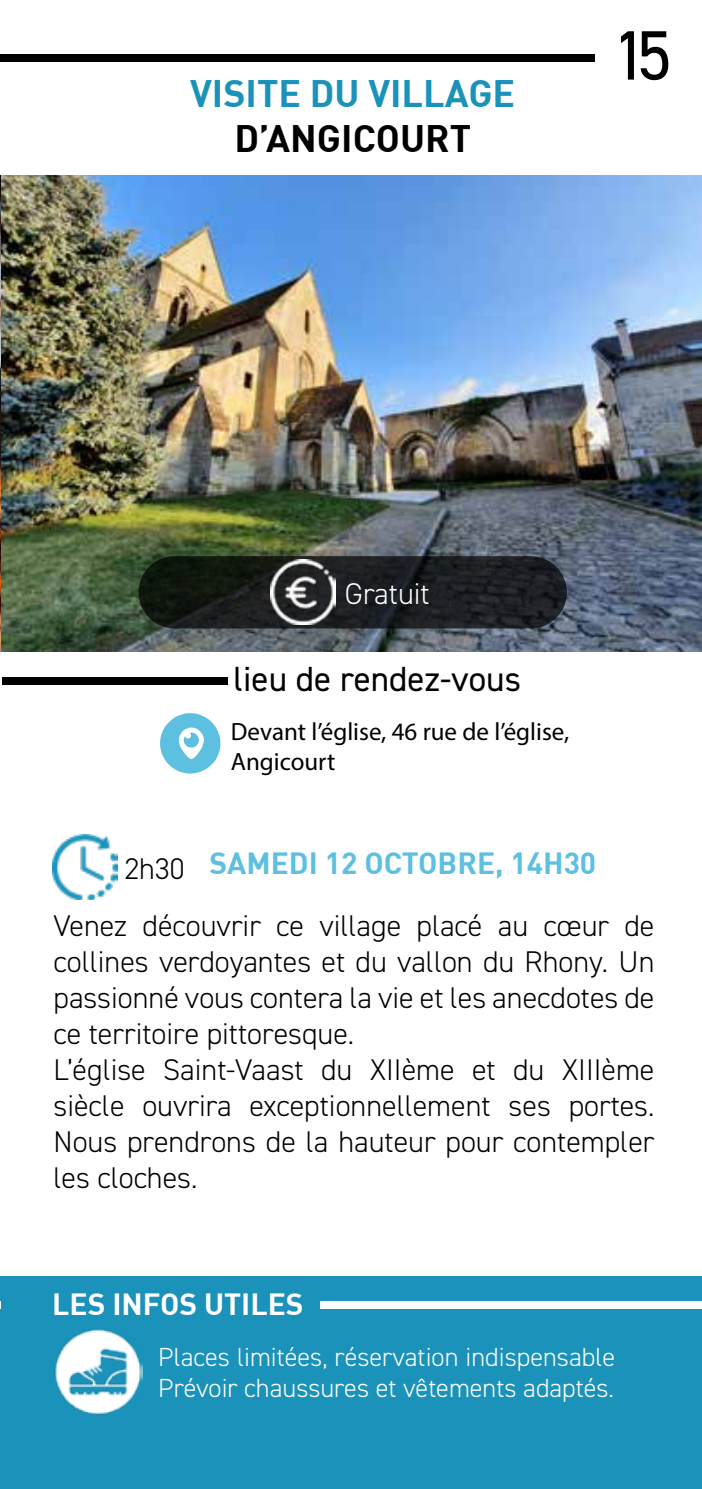
<style>
.page{position:relative;width:702px;height:1489px;background:#fff}
.page>*{position:absolute;margin:0;border:0;box-sizing:border-box;transform-origin:0 0}
.t1{font:70px "DIN2014";color:#000}
.t2{font:60px "Social Media Circled";color:#5ec0e0}
.t3{font:700 37.5px "DIN";color:#1b92b9}
.t4{font:700 37.5px "DIN";color:#000}
.t5{font:35px "DIN2014";color:#000}
.t6{font:300 30px/36px "DIN2014";color:#000}
.t7{font:700 30px "DIN";color:#5ec0e0}
.t8{font:700 30px "DIN";color:#fff}
.t9{font:300 30px "DIN2014";color:#fff}
.t10{font:300 26.25px/31.5px "DIN2014";color:#fff}
.t11{font:25px/30px "Myriad Pro";color:#000}
.s1{font-family:"DIN2014";font-weight:300;color:#000}
</style>
<div class="page">
<div style="left:0;top:54px;width:595px;height:7px;background:#000"></div>
<hr style="left:0;top:1276px;width:2px;height:212px;background:#1b92b9">
<img style="left:0;top:175px;width:702px;height:476px">
<div style="left:2px;top:1276px;width:700px;height:212px;background:#1b92b9"></div>
<div style="left:2px;top:677px;width:225px;height:8px;background:#000"></div>
<div style="left:321px;top:1301px;width:381px;height:8px;background:#fff"></div>
<img style="left:52px;top:835px;width:65px;height:64px">
<svg style="left:139px;top:556px;width:428px;height:72px;background:#191d1e"></svg>
<img style="left:271px;top:560px;width:65px;height:64px">
<img style="left:54px;top:1329px;width:88px;height:86px">
<p class="t3" style="left:190px;top:69px;width:326px">VISITE DU VILLAGE</p>
<p class="t4" style="left:234px;top:114px;width:238px">D’ANGICOURT</p>
<h1 class="t1" style="left:612px;top:12px;width:61px">15</h1>
<p class="t9" style="left:345px;top:575px;width:86px">Gratuit</p>
<p class="t5" style="left:234px;top:657px;width:289px">lieu de rendez-vous</p>
<h2 class="t2" style="left:159px;top:713px;width:65px">o</h2>
<p class="t11" style="left:231px;top:716px;width:340px">Devant l’église, 46 rue de l’église,<br>Angicourt</p>
<p class="t7" style="left:124px;top:843px;width:473px"><span class="s1">2h30</span> SAMEDI 12 OCTOBRE, 14H30</p>
<p class="t6" style="left:54px;top:908px;width:602px">Venez découvrir ce village placé au cœur de collines verdoyantes et du vallon du Rhony. Un passionné vous contera la vie et les anecdotes de ce territoire pittoresque.<br>L’église Saint-Vaast du XIIème et du XIIIème siècle ouvrira exceptionnellement ses portes.<br>Nous prendrons de la hauteur pour contempler les cloches.</p>
<p class="t8" style="left:52px;top:1284px;width:253px">LES INFOS UTILES</p>
<p class="t10" style="left:158px;top:1341px;width:458px">Places limitées, réservation indispensable<br>Prévoir chaussures et vêtements adaptés.</p>
</div>
